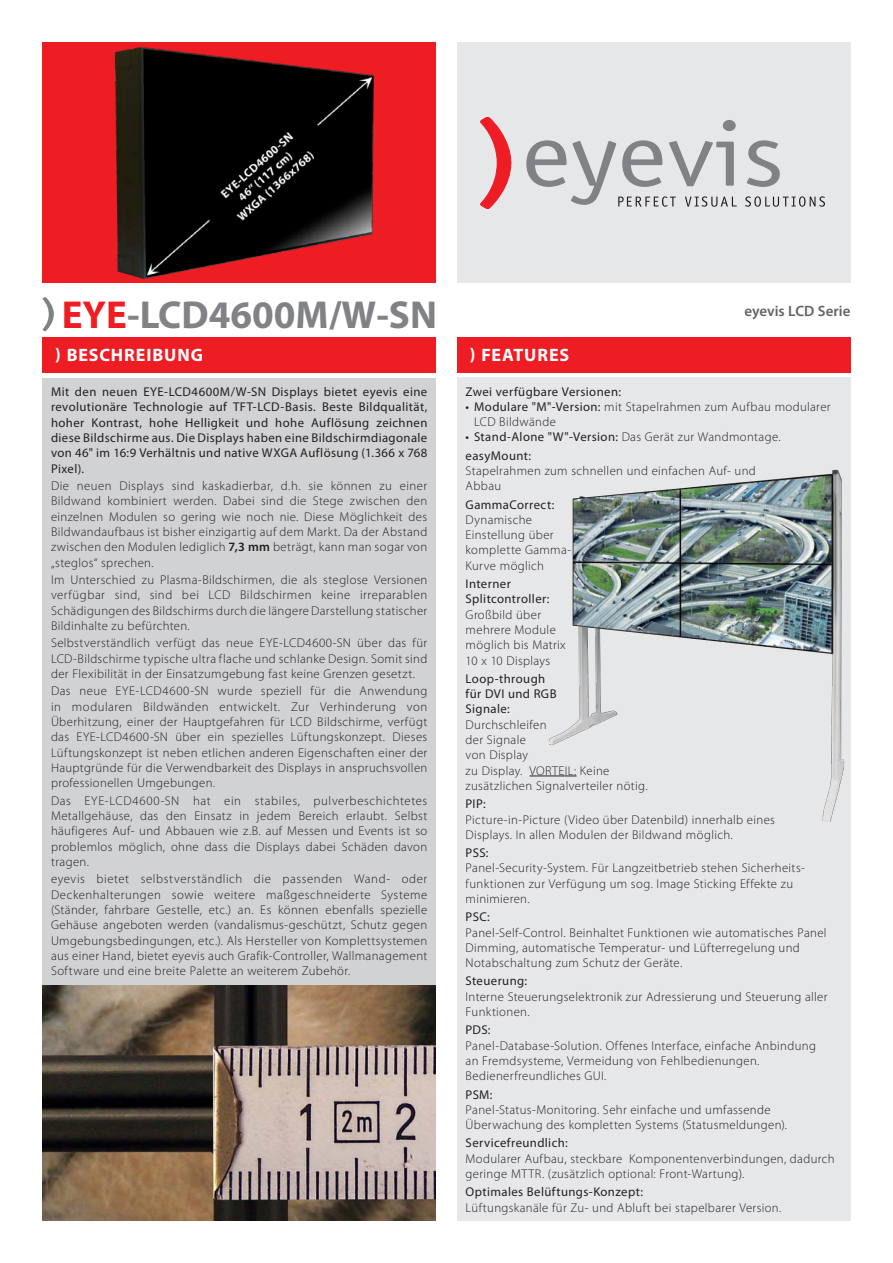
<style>
.page{position:relative;width:893px;height:1263px;background:#fff}
.page>*{position:absolute;margin:0;border:0;box-sizing:border-box;transform-origin:0 0}
.t1{font:700 39.15px "Myriad";color:#808285}
.t2{font:700 18px "Myriad Pro";letter-spacing:.05em;color:#fff}
.Subheadline{font:600 15px "Myriad Pro";color:#636366}
.t3{font:300 12.75px/15.3px "Myriad Pro";letter-spacing:.025em;color:#231f20}
.t4{font:12.75px/15.3px "Myriad Pro";letter-spacing:.03em;color:#231f20}
.s1{color:#ee1d23}
.s2{font-weight:600}
.s3{font-weight:400}
.s4{font-weight:300}
</style>
<div class="page">
<div style="left:43px;top:378px;width:393px;height:834px;background:#d1d2d4"></div>
<div style="left:457px;top:377px;width:393px;height:843px;background:#e6e7e9"></div>
<hr style="left:529px;top:776px;width:48px;height:1px;background:#231f20">
<div style="left:457px;top:43px;width:393px;height:240px;background:#e6e7e9"></div>
<svg style="left:480px;top:117px;width:31px;height:92px"></svg>
<svg style="left:526px;top:120px;width:299px;height:87px"></svg>
<div style="left:43px;top:337px;width:393px;height:35px;background:#ee1d23"></div>
<div style="left:457px;top:337px;width:393px;height:35px;background:#ee1d23"></div>
<svg style="left:43px;top:297px;width:11px;height:34px"></svg>
<div style="left:43px;top:43px;width:393px;height:240px;background:#ee1d23"></div>
<img style="left:116px;top:48px;width:258px;height:231px">
<img style="left:549px;top:469px;width:295px;height:353px">
<img style="left:43px;top:985px;width:393px;height:235px">
<p class="t1" style="left:62px;top:295px;width:377px"><span class="s1">EYE</span>-LCD4600M/W-SN</p>
<p class="t2" style="left:55px;top:343px;width:149px">) BESCHREIBUNG</p>
<p class="t2" style="left:470px;top:343px;width:101px">) FEATURES</p>
<p class="Subheadline" style="left:744px;top:301px;width:108px">eyevis LCD Serie</p>
<p class="t4" style="left:51px;top:384px;width:378px;text-align:justify">Mit den neuen EYE-LCD4600M/W-SN Displays bietet eyevis eine revolutionäre Technologie auf TFT-LCD-Basis. Beste Bildqualität, hoher Kontrast, hohe Helligkeit und hohe Auflösung zeichnen diese Bildschirme aus. Die Displays haben eine Bildschirmdiagonale von 46" im 16:9 Verhältnis und native WXGA Auflösung (1.366 x 768<br>Pixel).</p>
<p class="t3" style="left:51px;top:478px;width:378px;text-align:justify">Die neuen Displays sind kaskadierbar, d.h. sie können zu einer Bildwand kombiniert werden. Dabei sind die Stege zwischen den einzelnen Modulen so gering wie noch nie. Diese Möglichkeit des Bildwandaufbaus ist bisher einzigartig auf dem Markt. Da der Abstand zwischen den Modulen lediglich <span class="s2">7,3 mm</span> beträgt, kann man sogar von „steglos“ sprechen.</p>
<p class="t3" style="left:51px;top:572px;width:378px;text-align:justify">Im Unterschied zu Plasma-Bildschirmen, die als steglose Versionen verfügbar sind, sind bei LCD Bildschirmen keine irreparablen Schädigungen des Bildschirms durch die längere Darstellung statischer Bildinhalte zu befürchten.</p>
<p class="t3" style="left:51px;top:635px;width:378px;text-align:justify">Selbstverständlich verfügt das neue EYE-LCD4600-SN über das für LCD-Bildschirme typische ultra flache und schlanke Design. Somit sind der Flexibilität in der Einsatzumgebung fast keine Grenzen gesetzt.</p>
<p class="t3" style="left:51px;top:683px;width:378px;text-align:justify">Das neue EYE-LCD4600-SN wurde speziell für die Anwendung in modularen Bildwänden entwickelt. Zur Verhinderung von Überhitzung, einer der Hauptgefahren für LCD Bildschirme, verfügt das EYE-LCD4600-SN über ein spezielles Lüftungskonzept. Dieses Lüftungskonzept ist neben etlichen anderen Eigenschaften einer der Hauptgründe für die Verwendbarkeit des Displays in anspruchsvollen professionellen Umgebungen.</p>
<p class="t3" style="left:51px;top:793px;width:378px;text-align:justify">Das EYE-LCD4600-SN hat ein stabiles, pulverbeschichtetes Metallgehäuse, das den Einsatz in jedem Bereich erlaubt. Selbst häufigeres Auf- und Abbauen wie z.B. auf Messen und Events ist so problemlos möglich, ohne dass die Displays dabei Schäden davon tragen.</p>
<p class="t3" style="left:51px;top:871px;width:378px;text-align:justify">eyevis bietet selbstverständlich die passenden Wand- oder Deckenhalterungen sowie weitere maßgeschneiderte Systeme (Ständer, fahrbare Gestelle, etc.) an. Es können ebenfalls spezielle Gehäuse angeboten werden (vandalismus-geschützt, Schutz gegen Umgebungsbedingungen, etc.). Als Hersteller von Komplettsystemen aus einer Hand, bietet eyevis auch Grafik-Controller, Wallmanagement Software und eine breite Palette an weiterem Zubehör.</p>
<p class="t4" style="left:466px;top:383px;width:157px">Zwei verfügbare Versionen:</p>
<p class="t3" style="left:474px;top:399px;width:358px;text-indent:-9px"><span class="s3">• Modulare "M"-Version:</span> mit Stapelrahmen zum Aufbau modularer<br>LCD Bildwände</p>
<p class="t4" style="left:466px;top:429px;width:317px">• Stand-Alone "W"-Version: <span class="s4">Das Gerät zur Wandmontage.</span></p>
<p class="t4" style="left:466px;top:448px;width:67px">easyMount:</p>
<p class="t3" style="left:466px;top:463px;width:292px">Stapelrahmen zum schnellen und einfachen Auf- und<br>Abbau</p>
<p class="t3" style="left:466px;top:497px;width:107px"><span class="s3">GammaCorrect:<br></span>Dynamische<br>Einstellung über komplette Gamma-<br>Kurve möglich</p>
<p class="t4" style="left:466px;top:576px;width:85px">Interner<br>Splitcontroller:</p>
<p class="t3" style="left:466px;top:607px;width:102px">Großbild über mehrere Module möglich bis Matrix<br>10 x 10 Displays</p>
<p class="t4" style="left:466px;top:671px;width:92px">Loop-through für DVI und RGB<br>Signale:</p>
<p class="t3" style="left:466px;top:717px;width:184px">Durchschleifen<br>der Signale<br>von Display<br>zu Display. VORTEIL: Keine zusätzlichen Signalverteiler nötig.</p>
<p class="t4" style="left:466px;top:796px;width:22px">PIP:</p>
<p class="t3" style="left:466px;top:811px;width:311px">Picture-in-Picture (Video über Datenbild) innerhalb eines<br>Displays. In allen Modulen der Bildwand möglich.</p>
<p class="t4" style="left:466px;top:845px;width:24px">PSS:</p>
<p class="t3" style="left:466px;top:860px;width:341px">Panel-Security-System. Für Langzeitbetrieb stehen Sicherheits&shy;funktionen zur Verfügung um sog. Image Sticking Effekte zu minimieren.</p>
<p class="t4" style="left:466px;top:909px;width:26px">PSC:</p>
<p class="t3" style="left:466px;top:924px;width:363px">Panel-Self-Control. Beinhaltet Funktionen wie automatisches Panel<br>Dimming, automatische Temperatur- und Lüfterregelung und<br>Notabschaltung zum Schutz der Geräte.</p>
<p class="t4" style="left:466px;top:973px;width:63px">Steuerung:</p>
<p class="t3" style="left:466px;top:989px;width:363px">Interne Steuerungselektronik zur Adressierung und Steuerung aller<br>Funktionen.</p>
<p class="t4" style="left:466px;top:1022px;width:26px">PDS:</p>
<p class="t3" style="left:466px;top:1038px;width:352px">Panel-Database-Solution. Offenes Interface, einfache Anbindung an Fremdsysteme, Vermeidung von Fehlbedienungen.<br>Bedienerfreundliches GUI.</p>
<p class="t4" style="left:466px;top:1086px;width:28px">PSM:</p>
<p class="t3" style="left:466px;top:1102px;width:323px">Panel-Status-Monitoring. Sehr einfache und umfassende<br>Überwachung des kompletten Systems (Statusmeldungen).</p>
<p class="t4" style="left:466px;top:1135px;width:104px">Servicefreundlich:</p>
<p class="t3" style="left:466px;top:1151px;width:370px">Modularer Aufbau, steckbare Komponentenverbindungen, dadurch geringe MTTR. (zusätzlich optional: Front-Wartung).</p>
<p class="t4" style="left:466px;top:1184px;width:179px">Optimales Belüftungs-Konzept:</p>
<p class="t3" style="left:466px;top:1199px;width:317px">Lüftungskanäle für Zu- und Abluft bei stapelbarer Version.</p>
</div>
